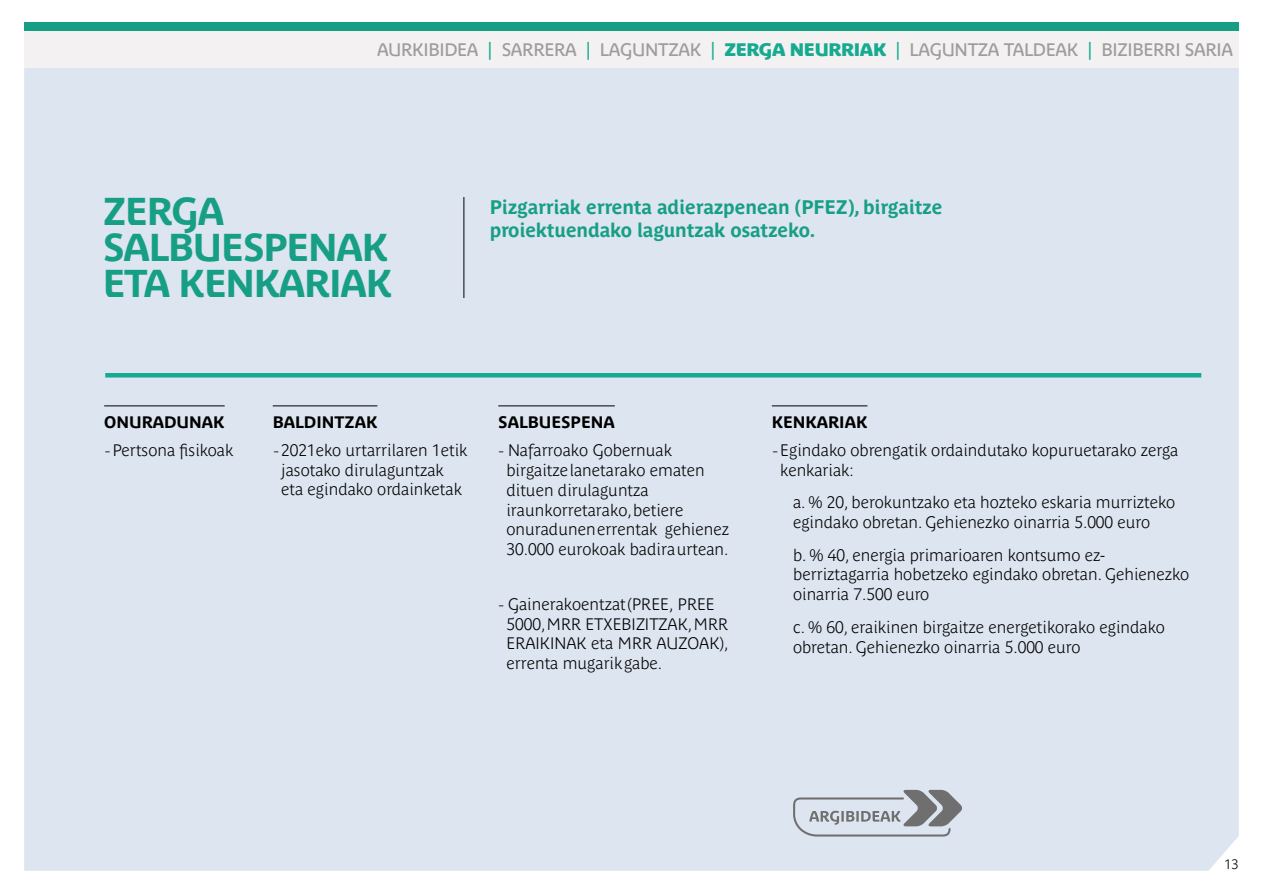
<style>
.page{position:relative;width:1263px;height:893px;background:#fff}
.page>*{position:absolute;margin:0;border:0;box-sizing:border-box;transform-origin:0 0}
.t1{font:700 38.4px "Parisine Plus Std";letter-spacing:-.03em;color:#179f86}
.t2{font:700 19.5px/23.4px "Parisine Plus Std";letter-spacing:-.01em;color:#179f86}
.t3{font:18px "Parisine Plus Std";letter-spacing:-.02em;color:#9d9d9c}
.t4{font:700 16.5px/19.8px "Parisine Plus Std Clair";color:#000}
.t5{font:700 16.5px "Parisine Plus Std";color:#000}
.t6{font:700 13.5px "Parisine Std Clair";color:#000}
.s1{color:#16ab90}
.s2{font-family:"Parisine Plus Std Sombre";color:#16ab90}
.s3{font-family:"Brown Std";font-weight:300}
</style>
<div class="page">
<div style="left:24px;top:68px;width:1215px;height:803px;background:#dde5f0"></div>
<div style="left:24px;top:27px;width:1215px;height:41px;background:#f3f1f1"></div>
<div style="left:24px;top:22px;width:1215px;height:9px;background:#179f86"></div>
<hr style="left:105px;top:373px;width:1096px;height:4px;background:#16ab90">
<hr style="left:463px;top:197px;width:1px;height:101px;background:#000">
<hr style="left:104px;top:405px;width:121px;height:1px;background:#000">
<hr style="left:273px;top:405px;width:104px;height:1px;background:#000">
<hr style="left:498px;top:405px;width:117px;height:1px;background:#000">
<hr style="left:772px;top:405px;width:95px;height:1px;background:#000">
<svg style="left:793px;top:790px;width:169px;height:46px;background:#bbc0c7"></svg>
<p class="t3" style="left:377px;top:39px;width:858px">AURKIBIDEA <span class="s1">|</span> SARRERA <span class="s1">|</span> LAGUNTZAK <span class="s1">|</span> <span class="s2">ZERGA NEURRIAK</span> <span class="s1">|</span> LAGUNTZA TALDEAK <span class="s1">|</span> BIZIBERRI SARIA</p>
<p class="t1" style="left:103px;top:189px;width:123px">ZERGA</p>
<p class="t1" style="left:103px;top:225px;width:287px">SALBUESPENAK</p>
<p class="t1" style="left:103px;top:261px;width:291px">ETA KENKARIAK</p>
<p class="t2" style="left:490px;top:195px;width:454px">Pizgarriak errenta adierazpenean (PFEZ), birgaitze proiektuendako laguntzak osatzeko.</p>
<p class="t5" style="left:104px;top:412px;width:122px">ONURADUNAK</p>
<p class="t4" style="left:104px;top:440px;width:131px"><span class="s3">-</span>Pertsona fisikoak</p>
<p class="t5" style="left:273px;top:412px;width:106px">BALDINTZAK</p>
<p class="t4" style="left:281px;top:440px;width:188px;text-indent:-8px"><span class="s3">-</span>2021eko urtarrilaren 1etik jasotako dirulaguntzak eta egindako ordainketak</p>
<p class="t5" style="left:498px;top:412px;width:118px">SALBUESPENA</p>
<p class="t4" style="left:506px;top:440px;width:224px;text-indent:-8px"><span class="s3">-</span> Nafarroako Gobernuak birgaitze lanetarako ematen dituen dirulaguntza iraunkorretarako, betiere onuradunen errentak gehienez<br>30.000 eurokoak badira urtean.</p>
<p class="t4" style="left:506px;top:594px;width:224px;text-indent:-8px"><span class="s3">-</span> Gainerakoentzat (PREE, PREE<br>5000, MRR ETXEBIZITZAK, MRR<br>ERAIKINAK eta MRR AUZOAK), errenta mugarik gabe.</p>
<p class="t5" style="left:772px;top:412px;width:97px">KENKARIAK</p>
<p class="t4" style="left:780px;top:440px;width:400px;text-indent:-8px"><span class="s3">-</span>Egindako obrengatik ordaindutako kopuruetarako zerga kenkariak:</p>
<p class="t4" style="left:793px;top:492px;width:384px">a. % 20, berokuntzako eta hozteko eskaria murrizteko egindako obretan. Gehienezko oinarria 5.000 euro</p>
<p class="t4" style="left:793px;top:545px;width:398px">b. % 40, energia primarioaren kontsumo ez&shy;berriztagarria hobetzeko egindako obretan. Gehienezko oinarria 7.500 euro</p>
<p class="t4" style="left:793px;top:617px;width:373px">c. % 60, eraikinen birgaitze energetikorako egindako obretan. Gehienezko oinarria 5.000 euro</p>
<p class="t6" style="left:1224px;top:856px;width:16px">13</p>
</div>
